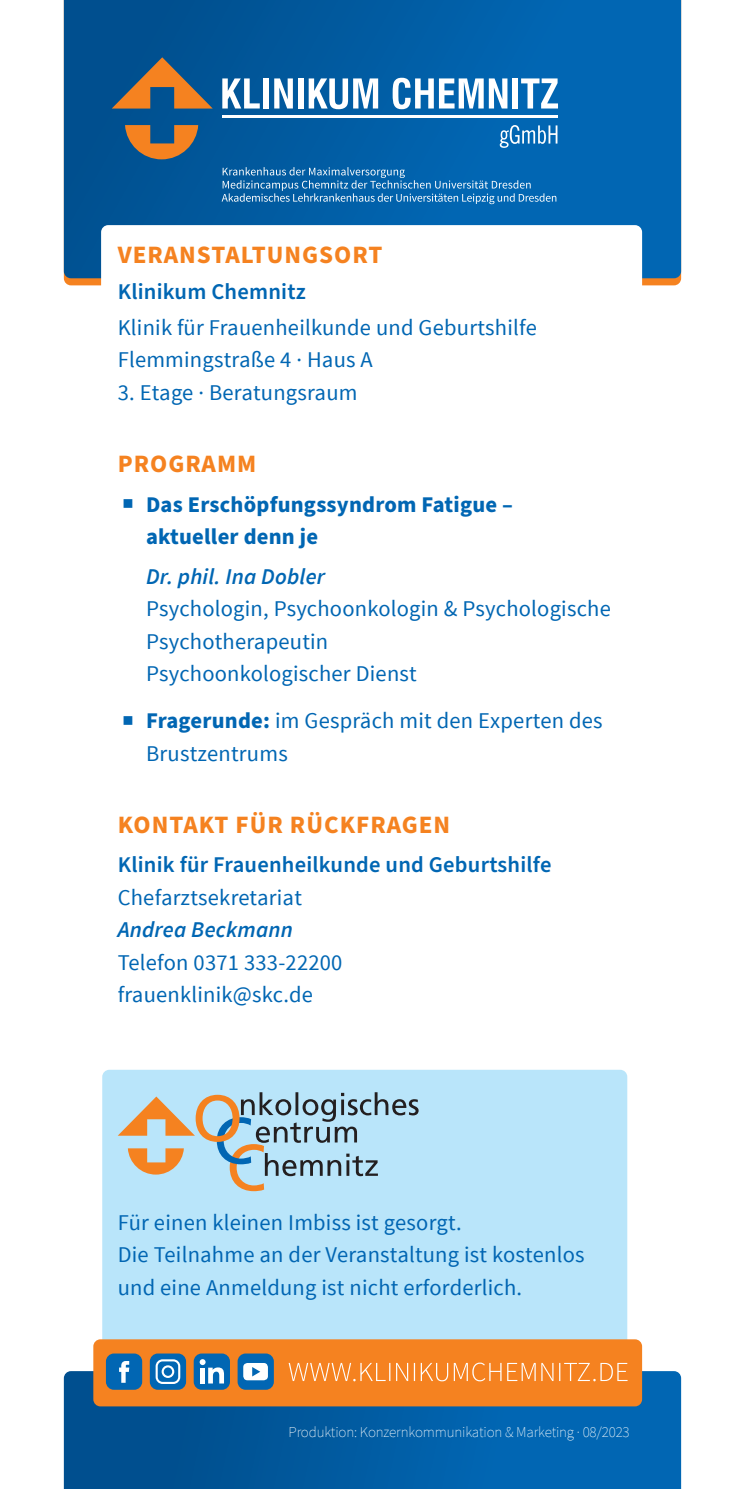
<style>
.page{position:relative;width:745px;height:1489px;background:#fff}
.page>*{position:absolute;margin:0;border:0;box-sizing:border-box;transform-origin:0 0}
.t1{font:700 25px "Source Sans Pro";letter-spacing:.04em;color:#f58220}
.t2{font:22.5px/32.5px "Source Sans Pro";letter-spacing:.01em;color:#0166b3}
.t3{font:600 22.5px "Source Sans Pro";letter-spacing:.01em;color:#0166b3}
.t4{font:700 22.5px/32.5px "Source Sans Pro";letter-spacing:.01em;color:#0166b3}
.t5{font:italic 600 22.5px "Source Sans Pro";letter-spacing:.01em;color:#0166b3}
.t6{font:200 15px "Source Sans Pro";letter-spacing:-.01em;color:#fff}
.s1{font-weight:700}
</style>
<div class="page">
<div style="left:102px;top:1069px;width:525px;height:301px;background:#b9e5fa;border-radius:7px"></div>
<svg style="left:64px;top:0;width:616px;height:278px;background:#015da4"></svg>
<svg style="left:64px;top:1370px;width:616px;height:118px;background:#025ca2"></svg>
<div style="left:101px;top:225px;width:540px;height:208px;background:#fff;border-radius:7px"></div>
<svg style="left:118px;top:1092px;width:300px;height:99px"></svg>
<svg style="left:221px;top:167px;width:335px;height:37px;background:#2577b6"></svg>
<svg style="left:222px;top:78px;width:37px;height:30px"></svg>
<div style="left:263px;top:78px;width:6px;height:30px;background:#fff"></div>
<svg style="left:274px;top:78px;width:19px;height:30px"></svg>
<div style="left:298px;top:78px;width:5px;height:30px;background:#fff"></div>
<svg style="left:308px;top:78px;width:70px;height:31px"></svg>
<svg style="left:392px;top:78px;width:115px;height:31px"></svg>
<div style="left:512px;top:78px;width:6px;height:30px;background:#fff"></div>
<svg style="left:520px;top:78px;width:37px;height:30px"></svg>
<svg style="left:499px;top:125px;width:58px;height:23px"></svg>
<hr style="left:222px;top:115px;width:335px;height:3px;background:#fff">
<svg style="left:112px;top:57px;width:100px;height:102px;background:#55626a"></svg>
<div style="left:93px;top:1339px;width:548px;height:67px;background:#f58220;border-radius:7px"></div>
<div style="left:150px;top:1353px;width:36px;height:36px;background:#0166b3;border-radius:8px"></div>
<svg style="left:155px;top:1359px;width:25px;height:24px"></svg>
<div style="left:106px;top:1353px;width:36px;height:36px;background:#0166b3;border-radius:8px"></div>
<svg style="left:119px;top:1361px;width:10px;height:21px"></svg>
<div style="left:237px;top:1353px;width:37px;height:36px;background:#0166b3;border-radius:8px"></div>
<div style="left:243px;top:1362px;width:25px;height:18px;background:#fff;border-radius:4px"></div>
<svg style="left:252px;top:1367px;width:8px;height:9px"></svg>
<div style="left:193px;top:1353px;width:37px;height:36px;background:#0166b3;border-radius:8px"></div>
<svg style="left:199px;top:1359px;width:25px;height:24px"></svg>
<div style="left:200px;top:1367px;width:5px;height:16px;background:#fff"></div>
<svg style="left:288px;top:1362px;width:339px;height:19px"></svg>
<p class="t1" style="left:118px;top:237px;width:266px">VERANSTALTUNGSORT</p>
<p class="t3" style="left:118px;top:276px;width:189px">Klinikum Chemnitz</p>
<p class="t2" style="left:118px;top:311px;width:420px">Klinik für Frauenheilkunde und Geburtshilfe<br>Flemmingstraße 4 · Haus A</p>
<p class="t2" style="left:118px;top:376px;width:241px">3. Etage · Beratungsraum</p>
<p class="t1" style="left:118px;top:447px;width:140px">PROGRAMM</p>
<p class="t4" style="left:146px;top:488px;width:368px;text-indent:-24px">■ Das Erschöpfungssyndrom Fatigue – aktueller denn je</p>
<p class="t5" style="left:146px;top:562px;width:180px">Dr. phil. Ina Dobler</p>
<p class="t2" style="left:146px;top:593px;width:466px">Psychologin, Psychoonkologin &amp; Psychologische<br>Psychotherapeutin<br>Psychoonkologischer Dienst</p>
<p class="t2" style="left:146px;top:704px;width:458px;text-indent:-24px">■ <span class="s1">Fragerunde:</span> im Gespräch mit den Experten des<br>Brustzentrums</p>
<p class="t1" style="left:118px;top:807px;width:334px">KONTAKT FÜR RÜCKFRAGEN</p>
<p class="t3" style="left:118px;top:849px;width:435px">Klinik für Frauenheilkunde und Geburtshilfe</p>
<p class="t2" style="left:118px;top:881px;width:186px">Chefarztsekretariat</p>
<p class="t5" style="left:118px;top:915px;width:177px">Andrea Beckmann</p>
<p class="t2" style="left:118px;top:946px;width:226px">Telefon 0371 333-22200 frauenklinik@skc.de</p>
<p class="t2" style="left:118px;top:1206px;width:468px">Für einen kleinen Imbiss ist gesorgt.<br>Die Teilnahme an der Veranstaltung ist kostenlos und eine Anmeldung ist nicht erforderlich.</p>
<p class="t6" style="left:288px;top:1422px;width:342px">Produktion: Konzernkommunikation &amp; Marketing · 08/2023</p>
</div>
